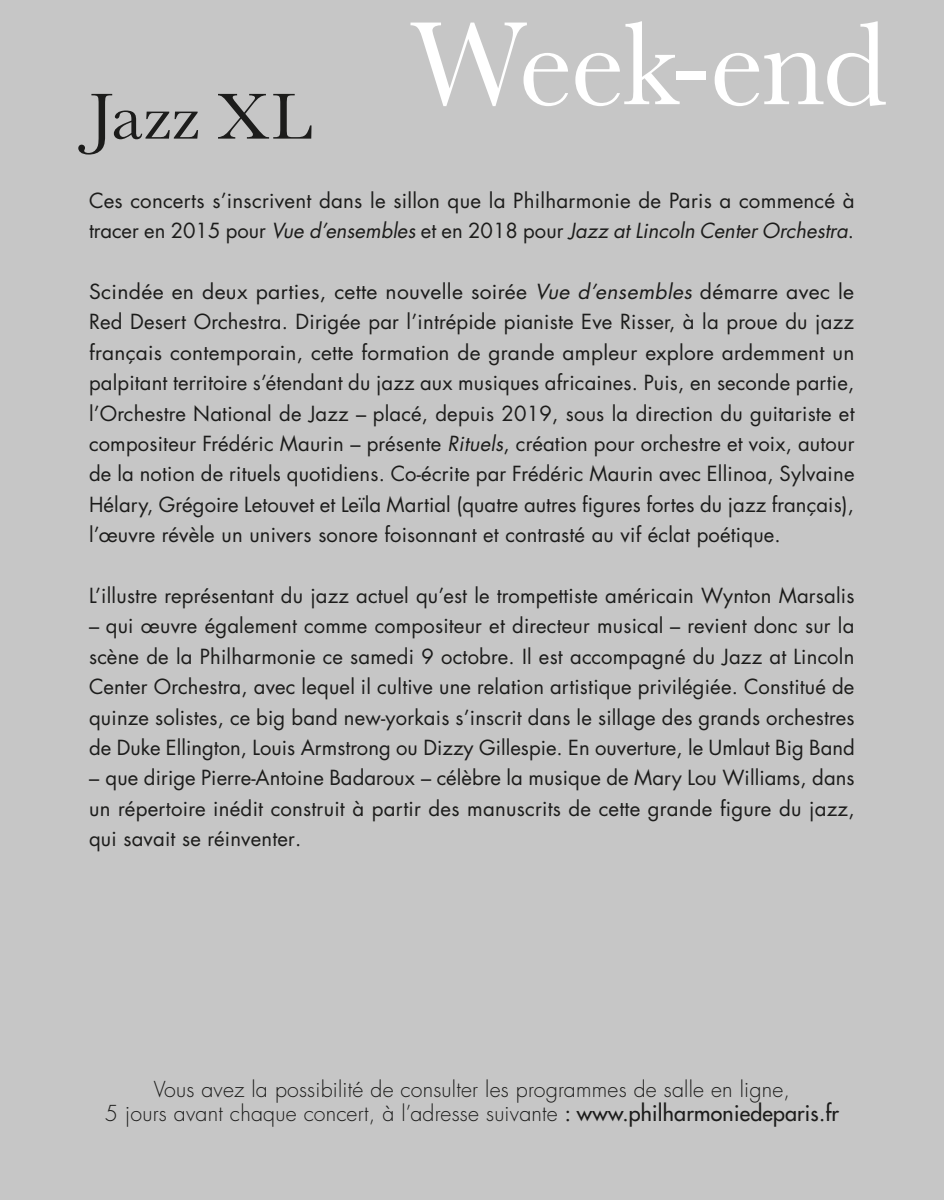
<style>
.page{position:relative;width:944px;height:1200px;background:#fff}
.page>*{position:absolute;margin:0;border:0;box-sizing:border-box;transform-origin:0 0}
.t1{font:123.08px "Baskerville MT Pro";letter-spacing:-.025em;color:#fff}
.t2{font:67.5px "Baskerville MT Pro";color:#1c1c1b}
.t3{font:300 21.38px/24.8px "Futura LTW1 G";letter-spacing:.01em;color:#1c1c1b;text-align:center}
.t4{font:20.25px/30.4px "Futura LTW1 G";letter-spacing:.01em;color:#1c1c1b;text-align:justify}
.t5{font:20.25px/30.4px "Futura LTW1 G";letter-spacing:.01em;color:#1c1c1b;text-align:justify;scale:1.04 1}
.s1{font-style:italic}
.s2{font-weight:500}
</style>
<div class="page">
<div style="left:0;top:0;width:944px;height:1199px;background:#c6c6c6"></div>
<p class="t1" style="left:410px;top:-7px;width:478px">Week-end</p>
<p class="t2" style="left:89px;top:78px;width:225px">Jazz XL</p>
<p class="t4" style="left:89px;top:183px;width:767px">Ces concerts s’inscrivent dans le sillon que la Philharmonie de Paris a commencé à tracer en 2015 pour <span class="s1">Vue d’ensembles</span> et en 2018 pour <span class="s1">Jazz at Lincoln Center Orchestra</span>.</p>
<p class="t5" style="left:89px;top:274px;width:737px">Scindée en deux parties, cette nouvelle soirée <span class="s1">Vue d’ensembles</span> démarre avec le Red Desert Orchestra. Dirigée par l’intrépide pianiste Eve Risser, à la proue du jazz français contemporain, cette formation de grande ampleur explore ardemment un palpitant territoire s’étendant du jazz aux musiques africaines. Puis, en seconde partie, l’Orchestre National de Jazz – placé, depuis 2019, sous la direction du guitariste et compositeur Frédéric Maurin – présente <span class="s1">Rituels</span>, création pour orchestre et voix, autour de la notion de rituels quotidiens. Co-écrite par Frédéric Maurin avec Ellinoa, Sylvaine Hélary, Grégoire Letouvet et Leïla Martial (quatre autres figures fortes du jazz français), l’œuvre révèle un univers sonore foisonnant et contrasté au vif éclat poétique.</p>
<p class="t4" style="left:89px;top:578px;width:767px">L’illustre représentant du jazz actuel qu’est le trompettiste américain Wynton Marsalis</p>
<p class="t4" style="left:89px;top:609px;width:767px">– qui œuvre également comme compositeur et directeur musical – revient donc sur la scène de la Philharmonie ce samedi 9 octobre. Il est accompagné du Jazz at Lincoln Center Orchestra, avec lequel il cultive une relation artistique privilégiée. Constitué de quinze solistes, ce big band new-yorkais s’inscrit dans le sillage des grands orchestres de Duke Ellington, Louis Armstrong ou Dizzy Gillespie. En ouverture, le Umlaut Big Band</p>
<p class="t4" style="left:89px;top:760px;width:767px">– que dirige Pierre-Antoine Badaroux – célèbre la musique de Mary Lou Williams, dans un répertoire inédit construit à partir des manuscrits de cette grande figure du jazz, qui savait se réinventer.</p>
<p class="t3" style="left:105px;top:1074px;width:736px">Vous avez la possibilité de consulter les programmes de salle en ligne,<br>5 jours avant chaque concert, à l’adresse suivante <span class="s2">: www.philharmoniedeparis.fr</span></p>
</div>
